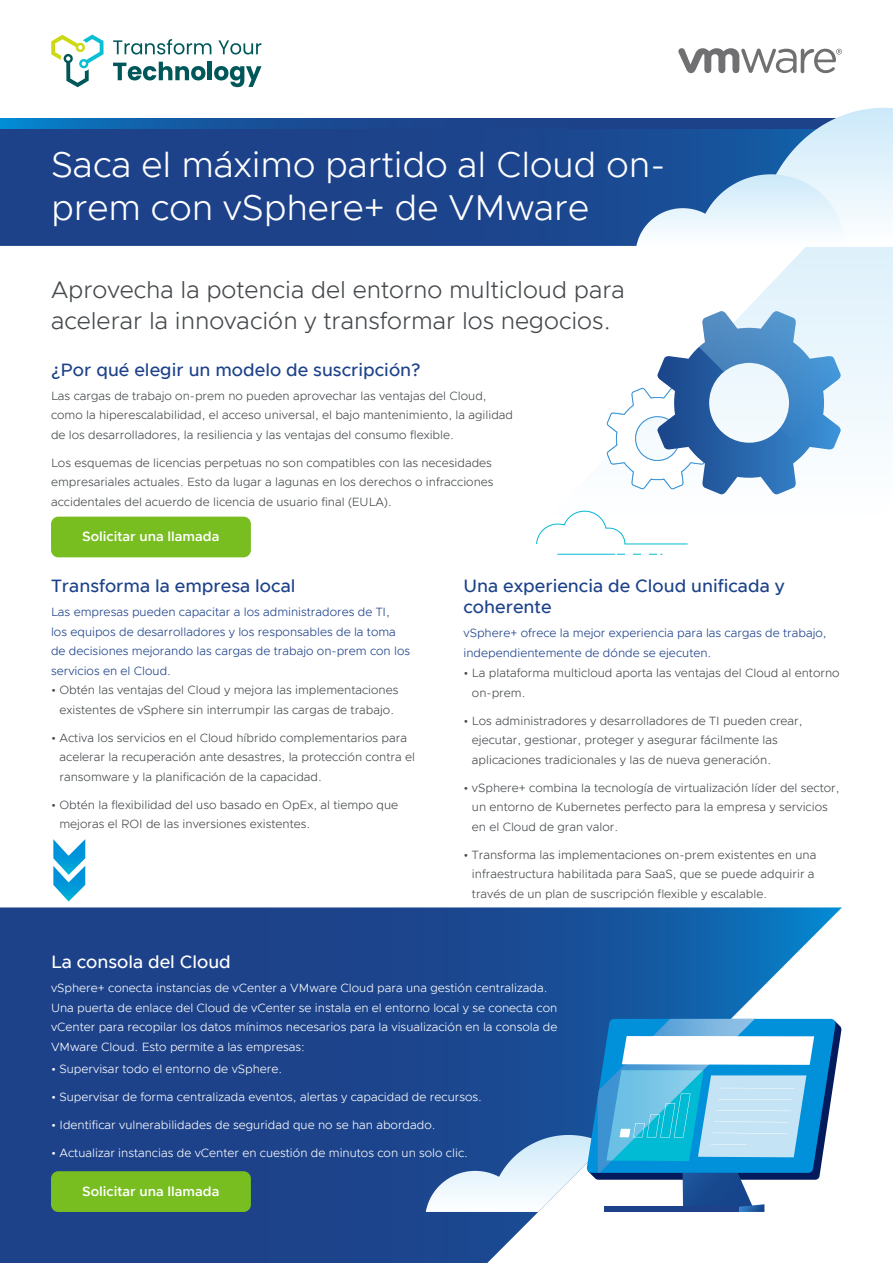
<style>
.page{position:relative;width:893px;height:1263px;background:#fff}
.page>*{position:absolute;margin:0;border:0;box-sizing:border-box;transform-origin:0 0}
.t1{font:300 36px/43.2px "Metropolis";color:#fff}
.t2{font:300 24px/31.5px "Metropolis";color:#45494c}
.t3{font:500 18px/21.1px "Metropolis";color:#1d428a}
.t4{font:500 18px "Metropolis";color:#fff}
.t5{font:600 13.5px "Metropolis";color:#fff}
.t6{font:300 12px/19.5px "Metropolis";color:#45494c}
.t7{font:300 12px/19.5px "Metropolis";color:#fff}
.t8{font:300 12px/19.5px "Metropolis";color:#1d428a}
</style>
<div class="page">
<svg style="left:581px;top:247px;width:312px;height:264px"></svg>
<div style="left:0;top:129px;width:893px;height:117px;background:#1d428a"></div>
<svg style="left:0;top:118px;width:893px;height:11px;background:#19569d"></svg>
<svg style="left:0;top:907px;width:842px;height:356px;background:#345b9b"></svg>
<div style="left:51px;top:517px;width:200px;height:40px;background:#78be20;border-radius:7px"></div>
<div style="left:51px;top:1171px;width:200px;height:41px;background:#78be20;border-radius:7px"></div>
<svg style="left:426px;top:1019px;width:416px;height:193px"></svg>
<img style="left:738px;top:1204px;width:26px;height:8px">
<div style="left:604px;top:1207px;width:134px;height:5px;background:#1d428a"></div>
<svg style="left:53px;top:839px;width:32px;height:62px"></svg>
<svg style="left:636px;top:108px;width:248px;height:138px"></svg>
<svg style="left:536px;top:511px;width:152px;height:44px"></svg>
<svg style="left:606px;top:310px;width:235px;height:185px"></svg>
<svg style="left:113px;top:39px;width:98px;height:15px"></svg>
<svg style="left:218px;top:40px;width:43px;height:14px"></svg>
<svg style="left:113px;top:62px;width:92px;height:18px"></svg>
<hr style="left:208px;top:62px;width:4px;height:18px;background:#005759">
<svg style="left:214px;top:66px;width:47px;height:21px"></svg>
<svg style="left:51px;top:35px;width:53px;height:52px"></svg>
<svg style="left:678px;top:48px;width:164px;height:25px"></svg>
<h1 class="t1" style="left:51px;top:143px;width:616px">Saca el máximo partido al Cloud on&shy;prem con vSphere+ de VMware</h1>
<h2 class="t2" style="left:51px;top:274px;width:575px">Aprovecha la potencia del entorno multicloud para acelerar la innovación y transformar los negocios.</h2>
<h3 class="t3" style="left:51px;top:359px;width:371px">¿Por qué elegir un modelo de suscripción?</h3>
<p class="t6" style="left:51px;top:386px;width:464px">Las cargas de trabajo on-prem no pueden aprovechar las ventajas del Cloud, como la hiperescalabilidad, el acceso universal, el bajo mantenimiento, la agilidad de los desarrolladores, la resiliencia y las ventajas del consumo flexible.</p>
<p class="t6" style="left:51px;top:453px;width:444px">Los esquemas de licencias perpetuas no son compatibles con las necesidades empresariales actuales. Esto da lugar a lagunas en los derechos o infracciones accidentales del acuerdo de licencia de usuario final (EULA).</p>
<p class="t5" style="left:82px;top:528px;width:139px">Solicitar una llamada</p>
<h3 class="t3" style="left:51px;top:575px;width:246px">Transforma la empresa local</h3>
<p class="t8" style="left:51px;top:602px;width:361px">Las empresas pueden capacitar a los administradores de TI,<br>los equipos de desarrolladores y los responsables de la toma de decisiones mejorando las cargas de trabajo on-prem con los servicios en el Cloud.</p>
<p class="t6" style="left:51px;top:680px;width:349px;text-align:center">• Obtén las ventajas del Cloud y mejora las implementaciones existentes de vSphere sin interrumpir las cargas de trabajo.</p>
<p class="t6" style="left:59px;top:728px;width:357px;text-indent:-8px">• Activa los servicios en el Cloud híbrido complementarios para acelerar la recuperación ante desastres, la protección contra el ransomware y la planificación de la capacidad.</p>
<p class="t6" style="left:59px;top:795px;width:340px;text-indent:-8px">• Obtén la flexibilidad del uso basado en OpEx, al tiempo que mejoras el ROI de las inversiones existentes.</p>
<h3 class="t3" style="left:463px;top:575px;width:323px">Una experiencia de Cloud unificada y coherente</h3>
<p class="t8" style="left:463px;top:623px;width:365px">vSphere+ ofrece la mejor experiencia para las cargas de trabajo, independientemente de dónde se ejecuten.</p>
<p class="t6" style="left:472px;top:663px;width:369px;text-indent:-8px">• La plataforma multicloud aporta las ventajas del Cloud al entorno on-prem.</p>
<p class="t6" style="left:472px;top:711px;width:332px;text-indent:-8px">• Los administradores y desarrolladores de TI pueden crear, ejecutar, gestionar, proteger y asegurar fácilmente las aplicaciones tradicionales y las de nueva generación.</p>
<p class="t6" style="left:472px;top:778px;width:369px;text-indent:-8px">• vSphere+ combina la tecnología de virtualización líder del sector, un entorno de Kubernetes perfecto para la empresa y servicios en el Cloud de gran valor.</p>
<p class="t6" style="left:472px;top:845px;width:346px;text-indent:-8px">• Transforma las implementaciones on-prem existentes en una infraestructura habilitada para SaaS, que se puede adquirir a través de un plan de suscripción flexible y escalable.</p>
<h3 class="t4" style="left:51px;top:951px;width:181px">La consola del Cloud</h3>
<p class="t7" style="left:51px;top:978px;width:508px">vSphere+ conecta instancias de vCenter a VMware Cloud para una gestión centralizada.<br>Una puerta de enlace del Cloud de vCenter se instala en el entorno local y se conecta con vCenter para recopilar los datos mínimos necesarios para la visualización en la consola de VMware Cloud. Esto permite a las empresas:</p>
<p class="t7" style="left:51px;top:1059px;width:233px">• Supervisar todo el entorno de vSphere.</p>
<p class="t7" style="left:51px;top:1087px;width:433px">• Supervisar de forma centralizada eventos, alertas y capacidad de recursos.</p>
<p class="t7" style="left:51px;top:1115px;width:386px">• Identificar vulnerabilidades de seguridad que no se han abordado.</p>
<p class="t7" style="left:51px;top:1143px;width:418px">• Actualizar instancias de vCenter en cuestión de minutos con un solo clic.</p>
<p class="t5" style="left:82px;top:1182px;width:139px">Solicitar una llamada</p>
</div>
